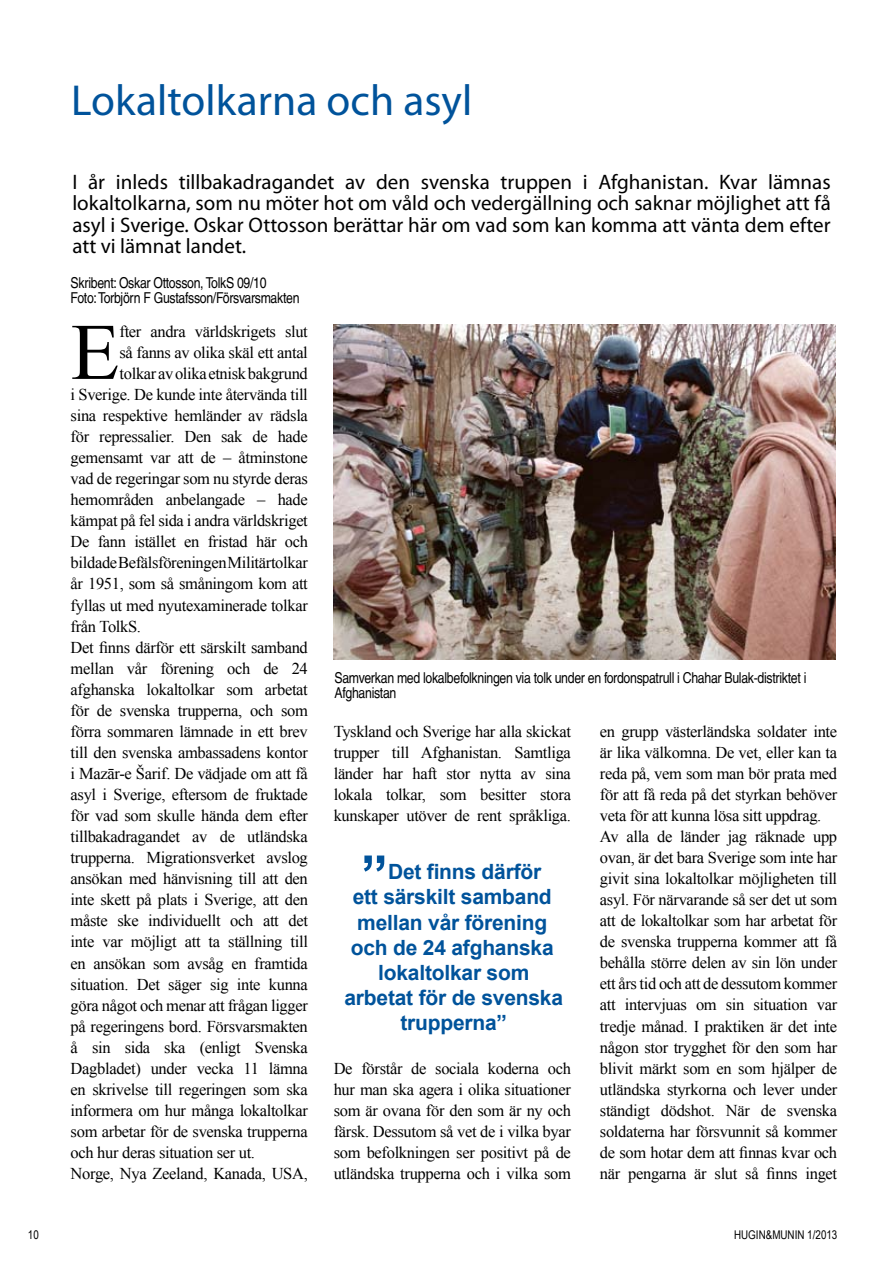
<style>
.page{position:relative;width:893px;height:1263px;background:#fff}
.page>*{position:absolute;margin:0;border:0;box-sizing:border-box;transform-origin:0 0}
.t1{font:80.1px "Times New Roman";color:#000}
.t2{font:700 54px "Arial";color:#00539b}
.t3{font:43.5px "Myriad Pro";color:#00539b}
.t4{font:21px/21px "Myriad Pro";color:#000;text-align:justify}
.t5{font:700 21px "Arial";letter-spacing:-.01em;color:#00539b}
.t6{font:16.5px/21px "Times New Roman";letter-spacing:-.02em;color:#000;text-align:justify}
.t7{font:condensed 15px/15px "Helvetica LT";letter-spacing:-.02em;color:#000}
.t8{font:12px "Arial Narrow";color:#000}
</style>
<div class="page">
<img style="left:334px;top:324px;width:501px;height:336px">
<h3 class="t3" style="left:71px;top:73px;width:403px">Lokaltolkarna och asyl</h3>
<p class="t4" style="left:72px;top:172px;width:760px">I år inleds tillbakadragandet av den svenska truppen i Afghanistan. Kvar lämnas lokaltolkarna, som nu möter hot om våld och vedergällning och saknar möjlighet att få asyl i Sverige. Oskar Ottosson berättar här om vad som kan komma att vänta dem efter att vi lämnat landet.</p>
<p class="t7" style="left:71px;top:275px;width:230px">Skribent: Oskar Ottosson, TolkS 09/10<br>Foto: Torbjörn F Gustafsson/Försvarsmakten</p>
<h1 class="t1" style="left:71px;top:298px;width:50px">E</h1>
<p class="t6" style="left:120px;top:320px;width:190px">fter andra världskrigets slut</p>
<p class="t6" style="left:120px;top:342px;width:190px">så fanns av olika skäl ett antal</p>
<p class="t6" style="left:120px;top:363px;width:190px">tolkar av olika etnisk bakgrund</p>
<p class="t6" style="left:71px;top:384px;width:239px">i Sverige. De kunde inte återvända till</p>
<p class="t6" style="left:71px;top:405px;width:239px">sina respektive hemländer av rädsla</p>
<p class="t6" style="left:71px;top:426px;width:239px">för repressalier. Den sak de hade</p>
<p class="t6" style="left:71px;top:447px;width:239px">gemensamt var att de – åtminstone</p>
<p class="t6" style="left:71px;top:468px;width:239px">vad de regeringar som nu styrde deras</p>
<p class="t6" style="left:71px;top:489px;width:239px">hemområden anbelangade – hade</p>
<p class="t6" style="left:71px;top:510px;width:239px">kämpat på fel sida i andra världskriget</p>
<p class="t6" style="left:71px;top:531px;width:239px">De fann istället en fristad här och</p>
<p class="t6" style="left:71px;top:552px;width:239px">bildade Befälsföreningen Militärtolkar</p>
<p class="t6" style="left:71px;top:573px;width:239px">år 1951, som så småningom kom att</p>
<p class="t6" style="left:71px;top:594px;width:239px">fyllas ut med nyutexaminerade tolkar</p>
<p class="t6" style="left:71px;top:615px;width:72px">från TolkS.</p>
<p class="t6" style="left:71px;top:636px;width:239px">Det finns därför ett särskilt samband</p>
<p class="t6" style="left:71px;top:657px;width:239px">mellan vår förening och de 24</p>
<p class="t6" style="left:71px;top:678px;width:239px">afghanska lokaltolkar som arbetat</p>
<p class="t6" style="left:71px;top:699px;width:239px">för de svenska trupperna, och som</p>
<p class="t6" style="left:71px;top:721px;width:239px">förra sommaren lämnade in ett brev</p>
<p class="t6" style="left:71px;top:742px;width:239px">till den svenska ambassadens kontor</p>
<p class="t6" style="left:71px;top:763px;width:239px">i Mazār-e Šarif. De vädjade om att få</p>
<p class="t6" style="left:71px;top:784px;width:239px">asyl i Sverige, eftersom de fruktade</p>
<p class="t6" style="left:71px;top:805px;width:239px">för vad som skulle hända dem efter</p>
<p class="t6" style="left:71px;top:826px;width:239px">tillbakadragandet av de utländska</p>
<p class="t6" style="left:71px;top:847px;width:239px">trupperna. Migrationsverket avslog</p>
<p class="t6" style="left:71px;top:868px;width:239px">ansökan med hänvisning till att den</p>
<p class="t6" style="left:71px;top:889px;width:239px">inte skett på plats i Sverige, att den</p>
<p class="t6" style="left:71px;top:910px;width:239px">måste ske individuellt och att det</p>
<p class="t6" style="left:71px;top:931px;width:239px">inte var möjligt att ta ställning till</p>
<p class="t6" style="left:71px;top:952px;width:239px">en ansökan som avsåg en framtida</p>
<p class="t6" style="left:71px;top:973px;width:239px">situation. Det säger sig inte kunna</p>
<p class="t6" style="left:71px;top:994px;width:239px">göra något och menar att frågan ligger</p>
<p class="t6" style="left:71px;top:1015px;width:239px">på regeringens bord. Försvarsmakten</p>
<p class="t6" style="left:71px;top:1036px;width:239px">å sin sida ska (enligt Svenska</p>
<p class="t6" style="left:71px;top:1057px;width:239px">Dagbladet) under vecka 11 lämna</p>
<p class="t6" style="left:71px;top:1078px;width:239px">en skrivelse till regeringen som ska</p>
<p class="t6" style="left:71px;top:1099px;width:239px">informera om hur många lokaltolkar</p>
<p class="t6" style="left:71px;top:1121px;width:239px">som arbetar för de svenska trupperna</p>
<p class="t6" style="left:71px;top:1142px;width:186px">och hur deras situation ser ut.</p>
<p class="t6" style="left:71px;top:1163px;width:239px">Norge, Nya Zeeland, Kanada, USA,</p>
<p class="t7" style="left:334px;top:670px;width:473px">Samverkan med lokalbefolkningen via tolk under en fordonspatrull i Chahar Bulak-distriktet i<br>Afghanistan</p>
<p class="t6" style="left:334px;top:721px;width:239px">Tyskland och Sverige har alla skickat trupper till Afghanistan. Samtliga länder har haft stor nytta av sina lokala tolkar, som besitter stora kunskaper utöver de rent språkliga.</p>
<h2 class="t2" style="left:361px;top:839px;width:28px">”</h2>
<p class="t5" style="left:388px;top:858px;width:155px">Det finns därför</p>
<p class="t5" style="left:353px;top:883px;width:201px">ett särskilt samband</p>
<p class="t5" style="left:357px;top:908px;width:191px">mellan vår förening</p>
<p class="t5" style="left:351px;top:933px;width:204px">och de 24 afghanska</p>
<p class="t5" style="left:378px;top:958px;width:153px">lokaltolkar som</p>
<p class="t5" style="left:344px;top:984px;width:220px">arbetat för de svenska</p>
<p class="t5" style="left:400px;top:1009px;width:108px">trupperna”</p>
<p class="t6" style="left:334px;top:1057px;width:239px">De förstår de sociala koderna och hur man ska agera i olika situationer som är ovana för den som är ny och färsk. Dessutom så vet de i vilka byar som befolkningen ser positivt på de utländska trupperna och i vilka som</p>
<p class="t6" style="left:600px;top:720px;width:239px;text-align:left">en grupp västerländska soldater inte är lika välkomna. De vet, eller kan ta reda på, vem som man bör prata med för att få reda på det styrkan behöver veta för att kunna lösa sitt uppdrag.<br>Av alla de länder jag räknade upp ovan, är det bara Sverige som inte har givit sina lokaltolkar möjligheten till asyl. För närvarande så ser det ut som att de lokaltolkar som har arbetat för de svenska trupperna kommer att få behålla större delen av sin lön under ett års tid och att de dessutom kommer att intervjuas om sin situation var tredje månad. I praktiken är det inte någon stor trygghet för den som har blivit märkt som en som hjälper de utländska styrkorna och lever under ständigt dödshot. När de svenska soldaterna har försvunnit så kommer de som hotar dem att finnas kvar och när pengarna är slut så finns inget</p>
<p class="t8" style="left:28px;top:1226px;width:12px">10</p>
<p class="t8" style="left:734px;top:1226px;width:105px">HUGIN&amp;MUNIN 1/2013</p>
</div>
